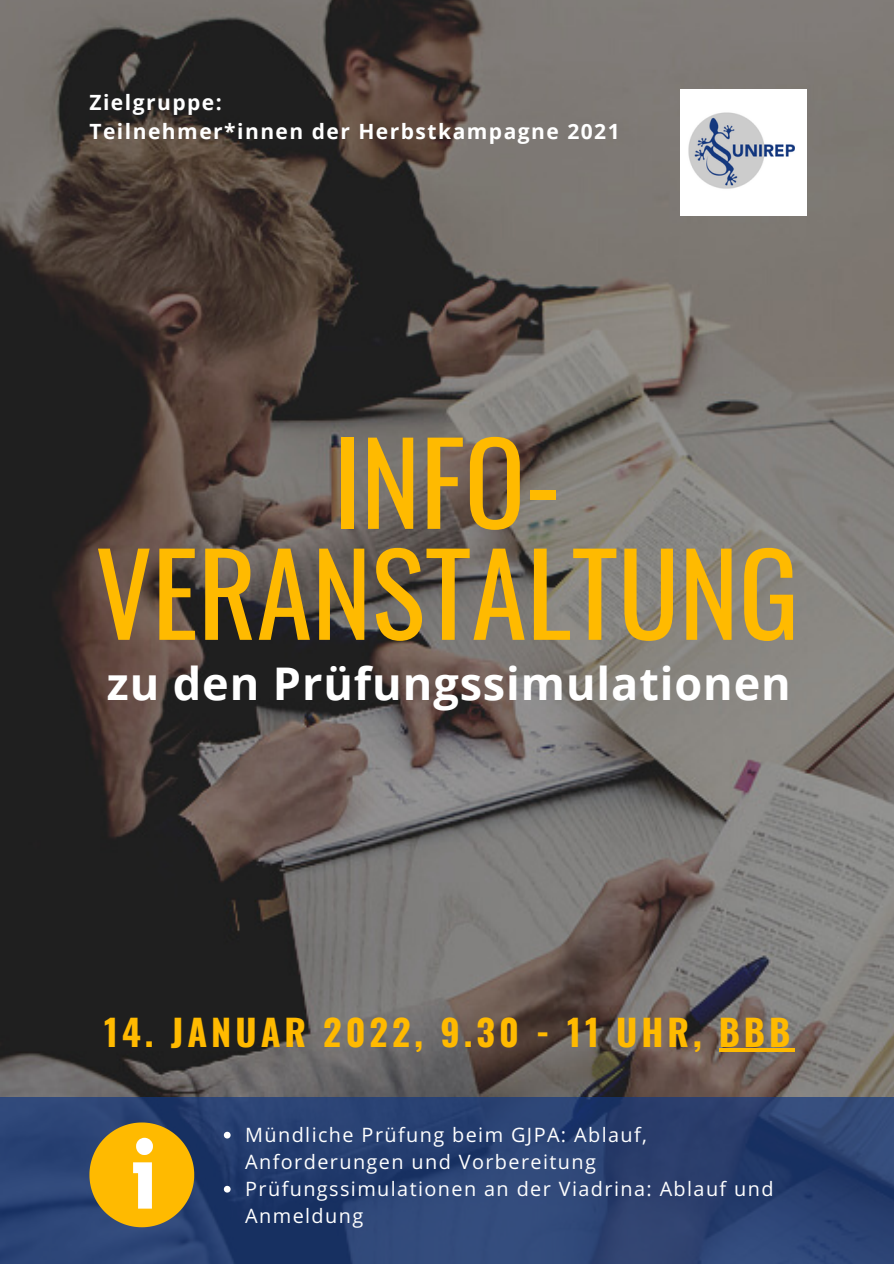
<style>
.page{position:relative;width:894px;height:1264px;background:#fff}
.page>*{position:absolute;margin:0;border:0;box-sizing:border-box;transform-origin:0 0}
.t1{font:112.65px/111px "Oswald";color:#ffba00;text-align:center}
.t2{font:700 45px "Open Sans";letter-spacing:.02em;color:#fff}
.t3{font:700 36px "Oswald";letter-spacing:.11em;color:#ffba00}
.t4{font:700 21px "Open Sans";letter-spacing:.07em;color:#fff}
.t5{font:19.8px/27px "Open Sans Hebrew";letter-spacing:.07em;color:#fff}
</style>
<div class="page">
<img style="left:0;top:0;width:893px;height:1097px">
<svg style="left:0;top:1097px;width:893px;height:166px;fill:#2b4273"></svg>
<svg style="left:89px;top:1122px;width:105px;height:105px"></svg>
<img style="left:680px;top:89px;width:126px;height:126px">
<hr style="left:718px;top:1048px;width:76px;height:4px;background:#ffba00">
<svg style="left:224px;top:1131px;width:6px;height:7px"></svg>
<svg style="left:224px;top:1185px;width:6px;height:7px"></svg>
<p class="t4" style="left:89px;top:87px;width:134px">Zielgruppe:</p>
<p class="t4" style="left:89px;top:117px;width:531px">Teilnehmer*innen der Herbstkampagne 2021</p>
<p class="t1" style="left:95px;top:422px;width:705px">INFO-<br>VERANSTALTUNG</p>
<p class="t2" style="left:107px;top:651px;width:685px">zu den Prüfungssimulationen</p>
<p class="t3" style="left:104px;top:1003px;width:687px">14. JANUAR 2022, 9.30 - 11 UHR, BBB</p>
<p class="t5" style="left:245px;top:1120px;width:403px">Mündliche Prüfung beim GJPA: Ablauf,<br>Anforderungen und Vorbereitung</p>
<p class="t5" style="left:245px;top:1174px;width:529px">Prüfungssimulationen an der Viadrina: Ablauf und<br>Anmeldung</p>
</div>
